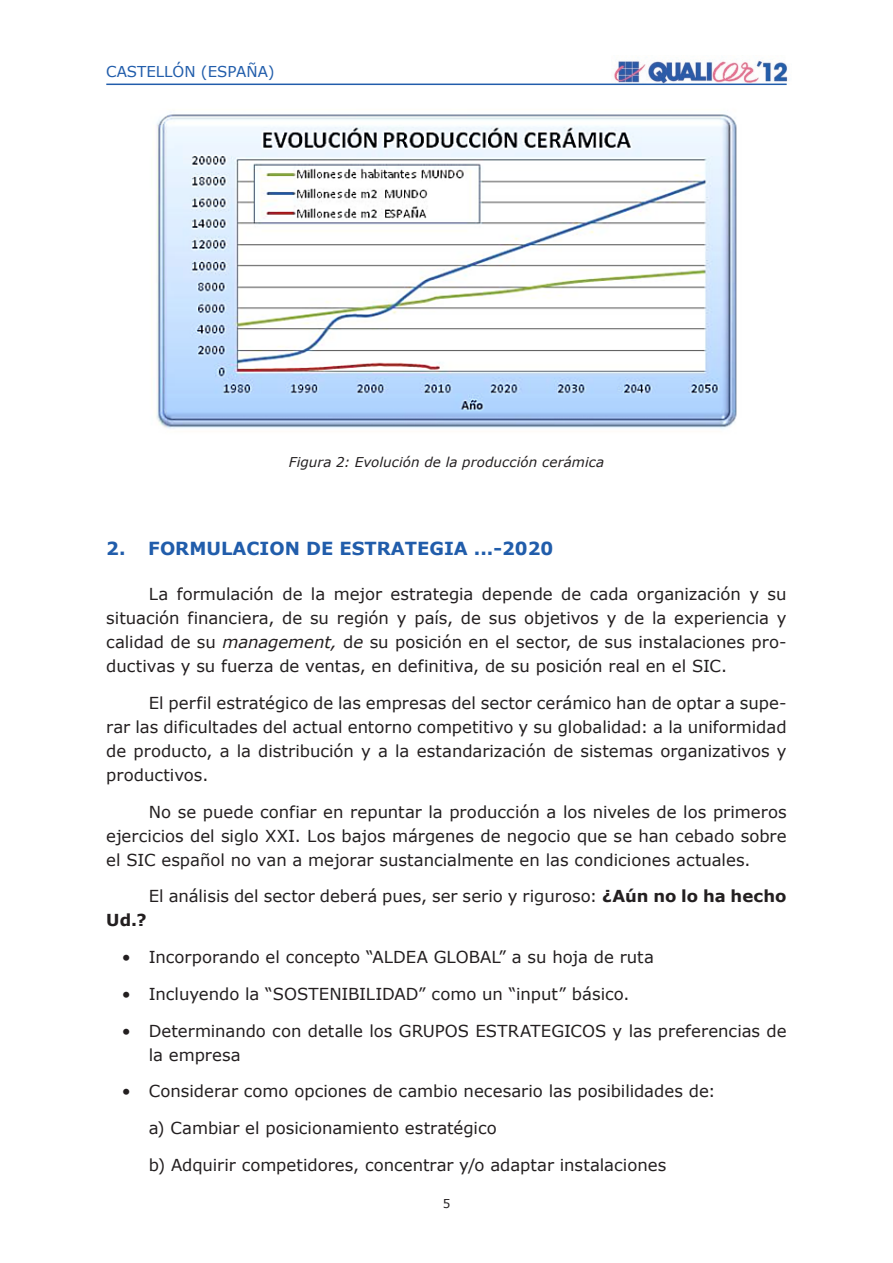
<style>
.page{position:relative;width:893px;height:1263px;background:#fff}
.page>*{position:absolute;margin:0;border:0;box-sizing:border-box;transform-origin:0 0}
.t1{font:700 18px "Verdana";color:#215dab}
.t2{font:16.5px/24px "Verdana";color:#231f20;text-align:justify}
.t3{font:700 16.5px "Verdana";color:#231f20}
.t4{font:15px "Verdana";color:#215dab}
.t5{font:italic 13.5px "Verdana";letter-spacing:.005em;color:#231f20}
.t6{font:12px "Verdana";color:#231f20}
.s1{font-style:italic}
.s2{font-weight:700}
</style>
<div class="page">
<img style="left:612px;top:60px;width:177px;height:24px">
<hr style="left:106px;top:84px;width:681px;height:1px;background:#215dab">
<img style="left:156px;top:114px;width:581px;height:315px">
<p class="t4" style="left:106px;top:62px;width:170px">CASTELLÓN (ESPAÑA)</p>
<p class="t5" style="left:289px;top:453px;width:317px">Figura 2: Evolución de la producción cerámica</p>
<p class="t1" style="left:106px;top:536px;width:448px">2. FORMULACION DE ESTRATEGIA ...-2020</p>
<p class="t2" style="left:106px;top:582px;width:682px;text-indent:43px">La formulación de la mejor estrategia depende de cada organización y su situación financiera, de su región y país, de sus objetivos y de la experiencia y calidad de su <span class="s1">management,</span> d<span class="s1">e</span> su posición en el sector, de sus instalaciones pro&shy;ductivas y su fuerza de ventas, en definitiva, de su posición real en el SIC.</p>
<p class="t2" style="left:106px;top:691px;width:682px;text-indent:43px">El perfil estratégico de las empresas del sector cerámico han de optar a supe&shy;rar las dificultades del actual entorno competitivo y su globalidad: a la uniformidad de producto, a la distribución y a la estandarización de sistemas organizativos y productivos.</p>
<p class="t2" style="left:106px;top:800px;width:682px;text-indent:43px">No se puede confiar en repuntar la producción a los niveles de los primeros ejercicios del siglo XXI. Los bajos márgenes de negocio que se han cebado sobre el SIC español no van a mejorar sustancialmente en las condiciones actuales.</p>
<p class="t2" style="left:149px;top:884px;width:639px">El análisis del sector deberá pues, ser serio y riguroso: <span class="s2">¿Aún no lo ha hecho</span></p>
<p class="t3" style="left:106px;top:910px;width:42px">Ud.?</p>
<p class="t2" style="left:122px;top:945px;width:534px">• Incorporando el concepto “ALDEA GLOBAL” a su hoja de ruta</p>
<p class="t2" style="left:122px;top:982px;width:509px">• Incluyendo la “SOSTENIBILIDAD” como un “input” básico.</p>
<p class="t2" style="left:149px;top:1019px;width:639px;text-indent:-27px">• Determinando con detalle los GRUPOS ESTRATEGICOS y las preferencias de la empresa</p>
<p class="t2" style="left:122px;top:1080px;width:595px">• Considerar como opciones de cambio necesario las posibilidades de:</p>
<p class="t2" style="left:149px;top:1116px;width:350px">a) Cambiar el posicionamiento estratégico</p>
<p class="t2" style="left:149px;top:1153px;width:519px">b) Adquirir competidores, concentrar y/o adaptar instalaciones</p>
<p class="t6" style="left:443px;top:1196px;width:9px">5</p>
</div>
